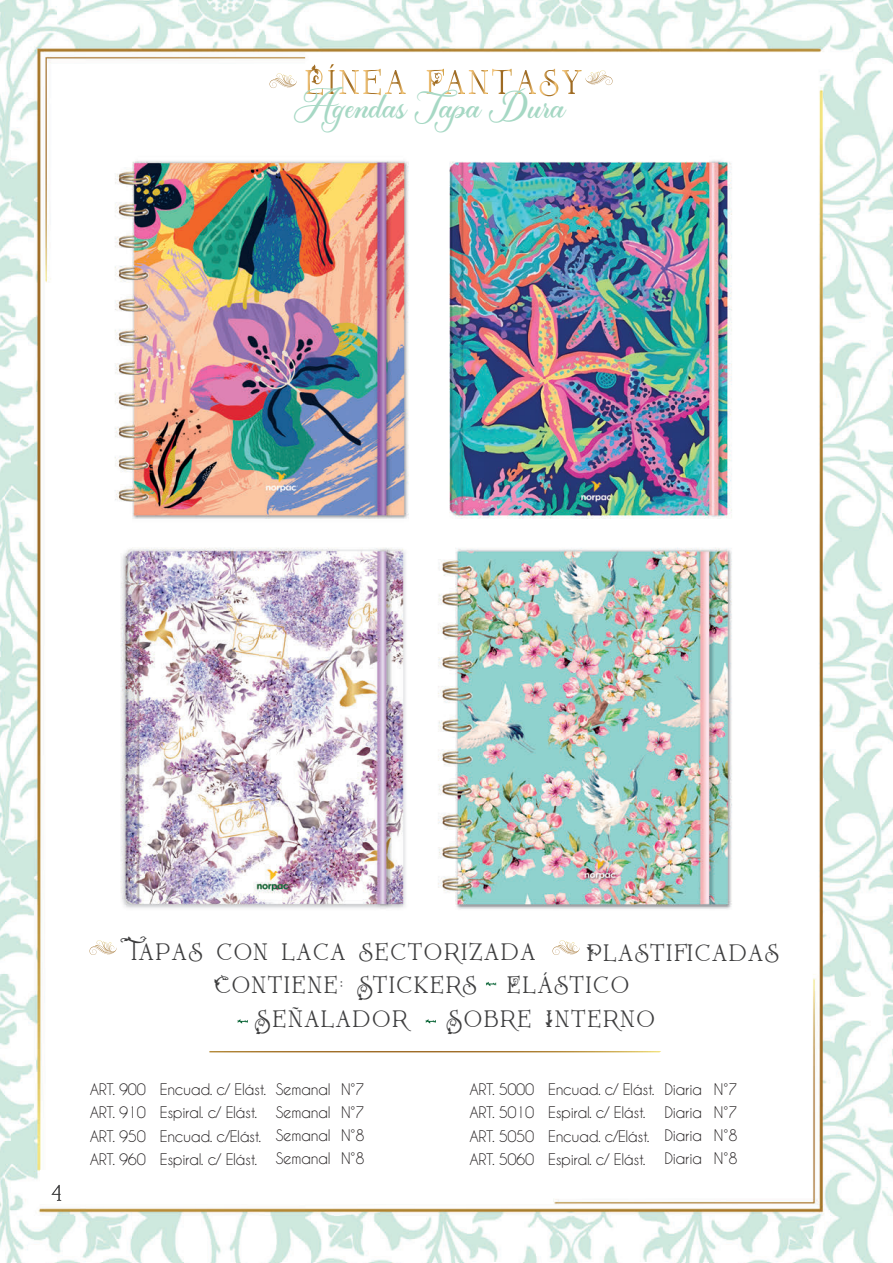
<style>
.page{position:relative;width:893px;height:1263px;background:#fff}
.page>*{position:absolute;margin:0;border:0;box-sizing:border-box;transform-origin:0 0}
.t1{font:48px "Madina";color:#a6d8c4}
.t2{font:27px "Rostley PERSONALUSEONLY";letter-spacing:.085em;color:#3e3e3f}
.t3{font:15px/23.2px "Caviar Dreams";letter-spacing:-.025em;color:#231f20;text-align:justify}
</style>
<div class="page">
<img style="left:0;top:0;width:893px;height:1263px">
<svg style="left:269px;top:73px;width:28px;height:15px"></svg>
<svg style="left:306px;top:64px;width:100px;height:31px"></svg>
<svg style="left:427px;top:69px;width:186px;height:29px"></svg>
<svg style="left:51px;top:1185px;width:10px;height:16px"></svg>
<svg style="left:209px;top:1051px;width:452px;height:1px"></svg>
<svg style="left:89px;top:940px;width:28px;height:15px"></svg>
<svg style="left:552px;top:940px;width:28px;height:15px"></svg>
<svg style="left:486px;top:981px;width:10px;height:5px"></svg>
<svg style="left:426px;top:1019px;width:10px;height:5px"></svg>
<svg style="left:238px;top:1019px;width:10px;height:5px"></svg>
<h1 class="t1" style="left:294px;top:74px;width:272px">Agendas Tapa Dura</h1>
<h2 class="t2" style="left:131px;top:932px;width:405px">TAPAS CON LACA SECTORIZADA</h2>
<h2 class="t2" style="left:586px;top:932px;width:194px">PLASTIFICADAS</h2>
<h2 class="t2" style="left:214px;top:965px;width:416px">CONTIENE: STICKERS ELÁSTICO</h2>
<h2 class="t2" style="left:255px;top:999px;width:154px">SEÑALADOR</h2>
<h2 class="t2" style="left:446px;top:999px;width:210px">SOBRE INTERNO</h2>
<p class="t3" style="left:90px;top:1077px;width:178px;text-align:left">ART. 900 Encuad. c/ Elást.<br>ART. 910 Espiral. c/ Elást.<br>ART. 950 Encuad. c/Elást.<br>ART. 960 Espiral. c/ Elást.</p>
<p class="t3" style="left:276px;top:1077px;width:56px">Semanal Semanal Semanal Semanal</p>
<p class="t3" style="left:341px;top:1077px;width:25px">N°7<br>N°7<br>N°8<br>N°8</p>
<p class="t3" style="left:469px;top:1077px;width:187px;text-align:left">ART. 5000 Encuad. c/ Elást.<br>ART. 5010 Espiral. c/ Elást.<br>ART. 5050 Encuad. c/Elást.<br>ART. 5060 Espiral. c/ Elást.</p>
<p class="t3" style="left:664px;top:1077px;width:39px">Diaria Diaria Diaria Diaria</p>
<p class="t3" style="left:714px;top:1077px;width:25px">N°7<br>N°7<br>N°8<br>N°8</p>
</div>
